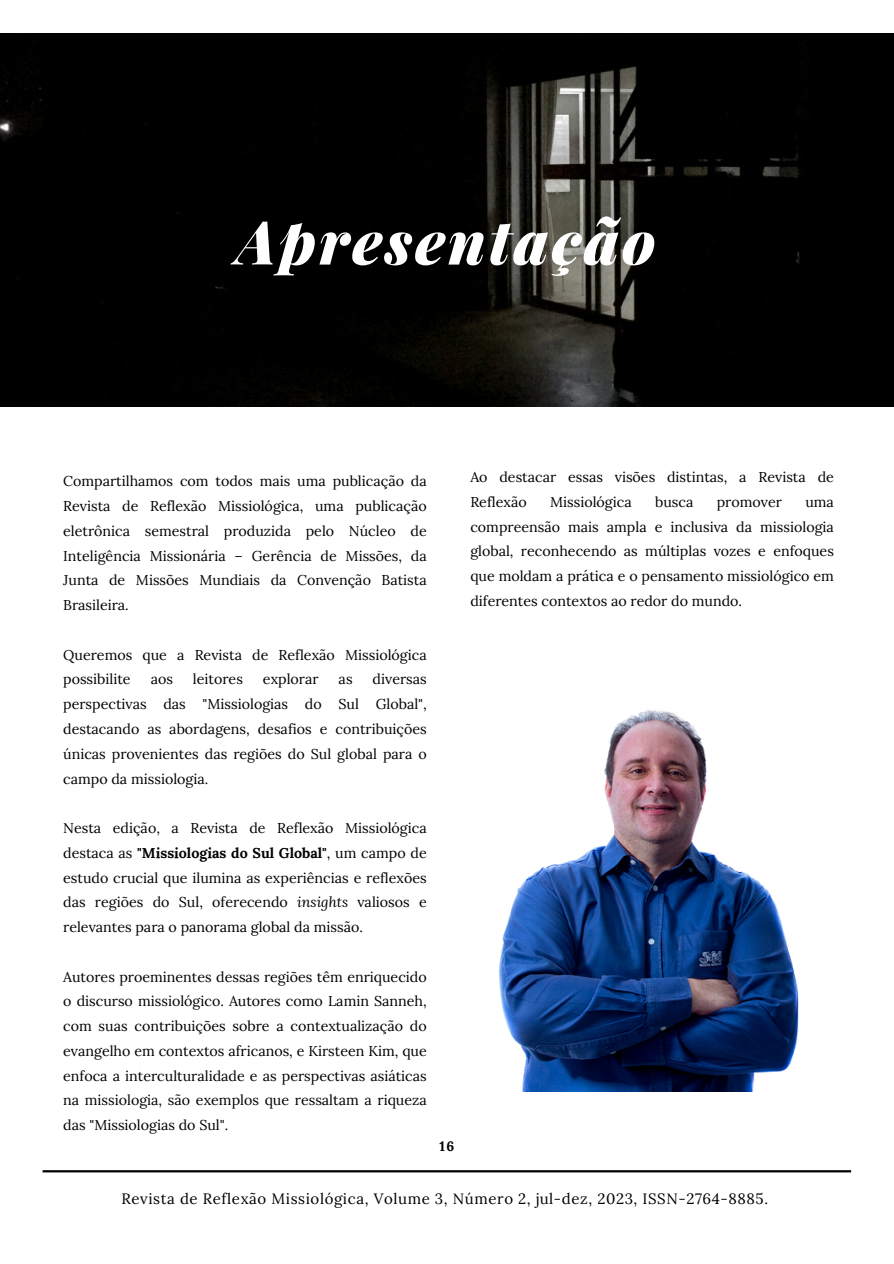
<style>
.page{position:relative;width:894px;height:1264px;background:#fff}
.page>*{position:absolute;margin:0;border:0;box-sizing:border-box;transform-origin:0 0}
.t1{font:italic 900 60.3px "Playfair Display";letter-spacing:.05em;color:#fff}
.t2{font:15px "Lora";letter-spacing:.04em;color:#000}
.t3{font:14.25px/24.8px "Lora";color:#000;text-align:justify}
.t4{font:700 13.65px "Lora";color:#000}
.s1{font-weight:700}
.s2{font-style:italic}
</style>
<div class="page">
<img style="left:0;top:33px;width:893px;height:374px">
<hr style="left:43px;top:1170px;width:807px;height:2px;background:#000">
<img style="left:499px;top:709px;width:300px;height:382px">
<p class="t1" style="left:236px;top:199px;width:421px">Apresentação</p>
<p class="t3" style="left:63px;top:469px;width:365px">Compartilhamos com todos mais uma publicação da Revista de Reflexão Missiológica, uma publicação eletrônica semestral produzida pelo Núcleo de Inteligência Missionária – Gerência de Missões, da Junta de Missões Mundiais da Convenção Batista Brasileira.</p>
<p class="t3" style="left:63px;top:642px;width:365px">Queremos que a Revista de Reflexão Missiológica possibilite</p>
<p class="t3" style="left:63px;top:667px;width:365px;text-indent:309px">diversas perspectivas das "Missiologias do Sul Global", destacando as abordagens, desafios e contribuições únicas provenientes das regiões do Sul global para o campo da missiologia.</p>
<p class="t3" style="left:63px;top:815px;width:365px">Nesta edição, a Revista de Reflexão Missiológica destaca as <span class="s1">"Missiologias do Sul Global"</span>, um campo de estudo crucial que ilumina as experiências e reflexões das regiões do Sul, oferecendo <span class="s2">insights</span> valiosos e relevantes para o panorama global da missão.</p>
<p class="t3" style="left:63px;top:964px;width:365px">Autores proeminentes dessas regiões têm enriquecido o discurso missiológico. Autores como Lamin Sanneh, com suas contribuições sobre a contextualização do evangelho em contextos africanos, e Kirsteen Kim, que enfoca a interculturalidade e as perspectivas asiáticas na missiologia, são exemplos que ressaltam a riqueza das "Missiologias do Sul".</p>
<p class="t3" style="left:151px;top:667px;width:24px">aos</p>
<p class="t3" style="left:193px;top:667px;width:51px">leitores</p>
<p class="t3" style="left:263px;top:667px;width:57px">explorar</p>
<p class="t3" style="left:338px;top:667px;width:15px">as</p>
<p class="t4" style="left:439px;top:1137px;width:16px">16</p>
<p class="t3" style="left:470px;top:464px;width:365px">Ao destacar essas visões distintas, a Revista de<br>Reflexão</p>
<p class="t3" style="left:550px;top:489px;width:83px">Missiológica</p>
<p class="t3" style="left:655px;top:489px;width:40px">busca</p>
<p class="t3" style="left:716px;top:489px;width:67px">promover</p>
<p class="t3" style="left:470px;top:489px;width:365px;text-indent:335px">uma compreensão mais ampla e inclusiva da missiologia global, reconhecendo as múltiplas vozes e enfoques que moldam a prática e o pensamento missiológico em diferentes contextos ao redor do mundo.</p>
<p class="t2" style="left:121px;top:1189px;width:648px">Revista de Reflexão Missiológica, Volume 3, Número 2, jul-dez, 2023, ISSN-2764-8885.</p>
</div>
